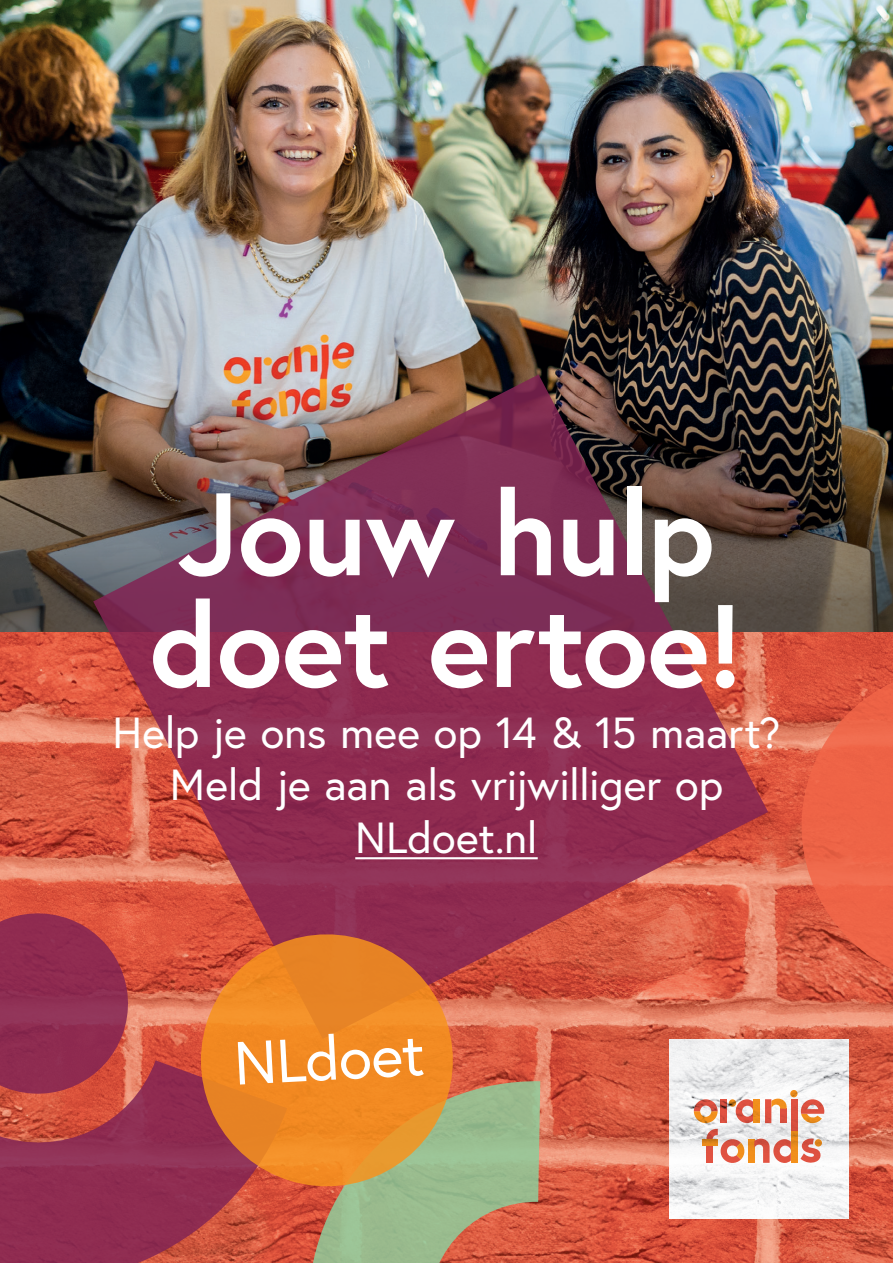
<style>
.page{position:relative;width:893px;height:1263px;background:#fff}
.page>*{position:absolute;margin:0;border:0;box-sizing:border-box;transform-origin:0 0}
.t1{font:700 117px/111.8px "Europa";letter-spacing:-.01em;color:#fff}
.t2{font:60.75px "Europa";color:#fff}
.t3{font:43.5px/52.5px "Europa";letter-spacing:-.005em;color:#fff;text-align:center}
</style>
<div class="page">
<img style="left:0;top:631px;width:893px;height:632px">
<img style="left:0;top:0;width:893px;height:376px">
<svg style="left:0;top:376px;width:893px;height:255px;background:#453d34"></svg>
<svg style="left:670px;top:1040px;width:178px;height:178px;fill:#f3f3f4"></svg>
<svg style="left:706px;top:1129px;width:39px;height:35px"></svg>
<svg style="left:694px;top:1099px;width:24px;height:24px"></svg>
<svg style="left:748px;top:1139px;width:6px;height:24px"></svg>
<svg style="left:791px;top:1131px;width:6px;height:32px"></svg>
<div style="left:706px;top:1145px;width:7px;height:18px;background:#e55443"></div>
<svg style="left:736px;top:1099px;width:17px;height:24px"></svg>
<svg style="left:754px;top:1138px;width:37px;height:25px"></svg>
<div style="left:765px;top:1099px;width:6px;height:24px;background:#e55443"></div>
<div style="left:780px;top:1108px;width:7px;height:15px;background:#db5040"></div>
<svg style="left:771px;top:1098px;width:16px;height:10px"></svg>
<div style="left:791px;top:1099px;width:6px;height:32px;background:#dc5040"></div>
<svg style="left:721px;top:1099px;width:6px;height:24px"></svg>
<svg style="left:753px;top:1099px;width:6px;height:24px"></svg>
<svg style="left:729px;top:1099px;width:7px;height:8px"></svg>
<svg style="left:790px;top:1090px;width:7px;height:7px"></svg>
<svg style="left:702px;top:1139px;width:16px;height:6px"></svg>
<svg style="left:800px;top:1138px;width:20px;height:25px"></svg>
<svg style="left:801px;top:1099px;width:23px;height:24px"></svg>
<svg style="left:781px;top:647px;width:112px;height:358px;background:#e25f44"></svg>
<svg style="left:0;top:902px;width:140px;height:158px;background:#99324f"></svg>
<svg style="left:0;top:1060px;width:287px;height:203px;background:#a3394b"></svg>
<svg style="left:308px;top:1079px;width:232px;height:184px;background:#a8a27a"></svg>
<img style="left:93px;top:374px;width:675px;height:665px">
<hr style="left:355px;top:857px;width:183px;height:2px;background:#fff">
<svg style="left:186px;top:919px;width:282px;height:282px;background:#d57837"></svg>
<h1 class="t1" style="left:150px;top:475px;width:595px">Jouw hulp doet ertoe!</h1>
<p class="t3" style="left:113px;top:706px;width:669px">Help je ons mee op 14 &amp; 15 maart?<br>Meld je aan als vrijwilliger op<br>NLdoet.nl</p>
<h2 class="t2" style="left:232px;top:1025px;width:192px;rotate:-3deg">NLdoet</h2>
</div>
